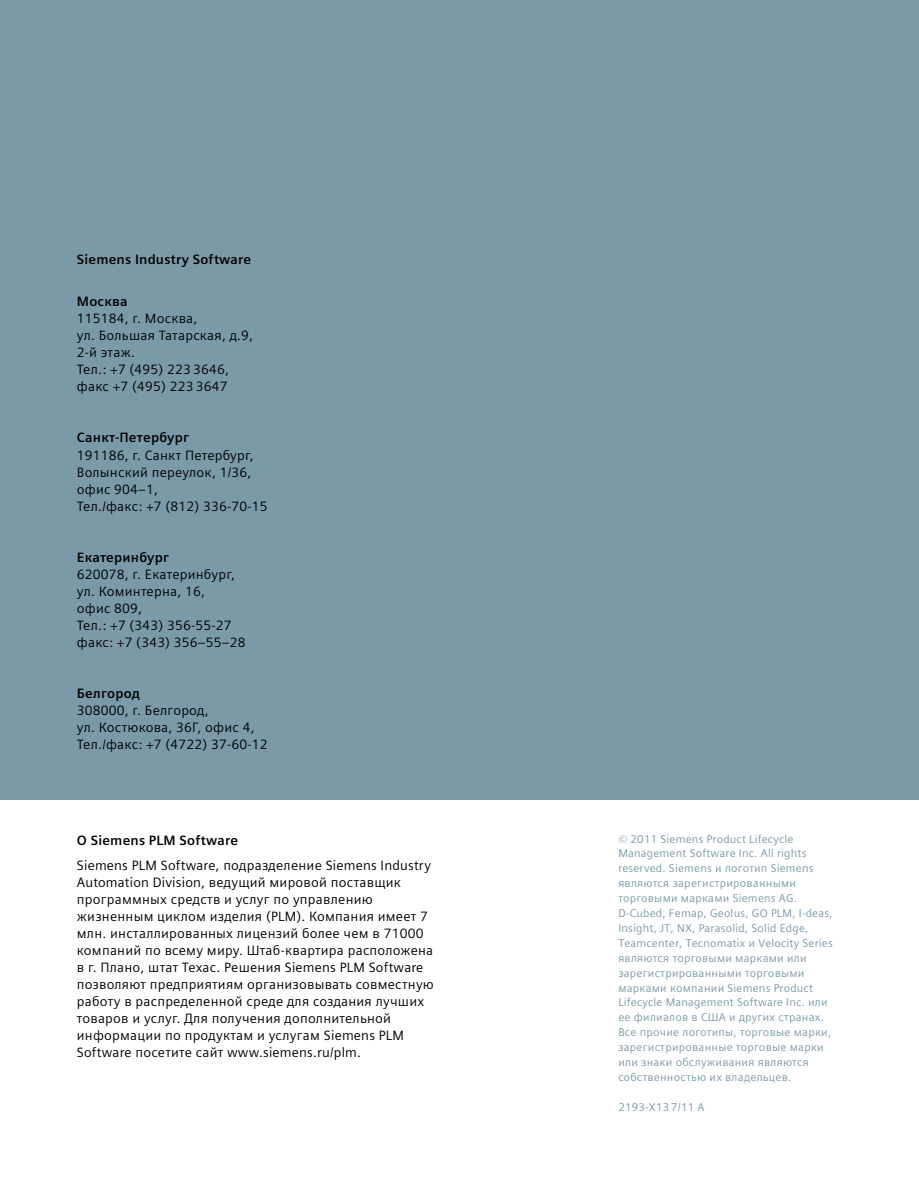
<style>
.page{position:relative;width:919px;height:1187px;background:#fff}
.page>*{position:absolute;margin:0;border:0;box-sizing:border-box;transform-origin:0 0}
.t1{font:13.5px/17px "Siemens Sans";letter-spacing:.015em;color:#000}
.t2{font:700 13.5px "Siemens Sans";letter-spacing:.015em;color:#000}
.t3{font:11.25px/14.9px "Siemens Sans";letter-spacing:.02em;color:#7b9aa9}
</style>
<div class="page">
<div style="left:0;top:0;width:918px;height:799px;background:#7b9aa9"></div>
<p class="t2" style="left:77px;top:251px;width:176px">Siemens Industry Software</p>
<p class="t2" style="left:77px;top:294px;width:52px">Москва</p>
<p class="t1" style="left:77px;top:310px;width:178px">115184, г. Москва,<br>ул. Большая Татарская, д.9,<br>2‑й этаж.<br>Тел.: +7 (495) 223 3646, факс +7 (495) 223 3647</p>
<p class="t2" style="left:77px;top:430px;width:114px">Санкт-Петербург</p>
<p class="t1" style="left:77px;top:446px;width:192px">191186, г. Санкт Петербург,<br>Волынский переулок, 1/36, офис 904–1,<br>Тел./факс: +7 (812) 336‑70‑15</p>
<p class="t2" style="left:77px;top:549px;width:94px">Екатеринбург</p>
<p class="t1" style="left:77px;top:565px;width:170px">620078, г. Екатеринбург, ул. Коминтерна, 16,<br>офис 809,<br>Тел.: +7 (343) 356‑55‑27 факс: +7 (343) 356–55–28</p>
<p class="t2" style="left:77px;top:685px;width:64px">Белгород</p>
<p class="t1" style="left:77px;top:701px;width:192px">308000, г. Белгород,<br>ул. Костюкова, 36Г, офис 4,<br>Тел./факс: +7 (4722) 37-60-12</p>
<p class="t2" style="left:77px;top:832px;width:163px">О Siemens PLM Software</p>
<p class="t1" style="left:77px;top:857px;width:358px">Siemens PLM Software, подразделение Siemens Industry Automation Division, ведущий мировой поставщик программных средств и услуг по управлению жизненным циклом изделия (PLM). Компания имеет 7 млн. инсталлированных лицензий более чем в 71000 компаний по всему миру. Штаб-квартира расположена в г. Плано, штат Техас. Решения Siemens PLM Software позволяют предприятиям организовывать совместную работу в распределенной среде для создания лучших товаров и услуг. Для получения дополнительной информации по продуктам и услугам Siemens PLM Software посетите сайт www.siemens.ru/plm.</p>
<p class="t3" style="left:618px;top:831px;width:216px">© 2011 Siemens Product Lifecycle Management Software Inc. All rights reserved. Siemens и логотип Siemens являются зарегистрированными торговыми марками Siemens AG.<br>D‑Cubed, Femap, Geolus, GO PLM, I‑deas, Insight, JT, NX, Parasolid, Solid Edge, Teamcenter, Tecnomatix и Velocity Series являются торговыми марками или зарегистрированными торговыми марками компании Siemens Product Lifecycle Management Software Inc. или ее филиалов в США и других странах.<br>Все прочие логотипы, торговые марки, зарегистрированные торговые марки или знаки обслуживания являются собственностью их владельцев.</p>
<p class="t3" style="left:618px;top:1099px;width:88px">2193‑X13 7/11 A</p>
</div>
